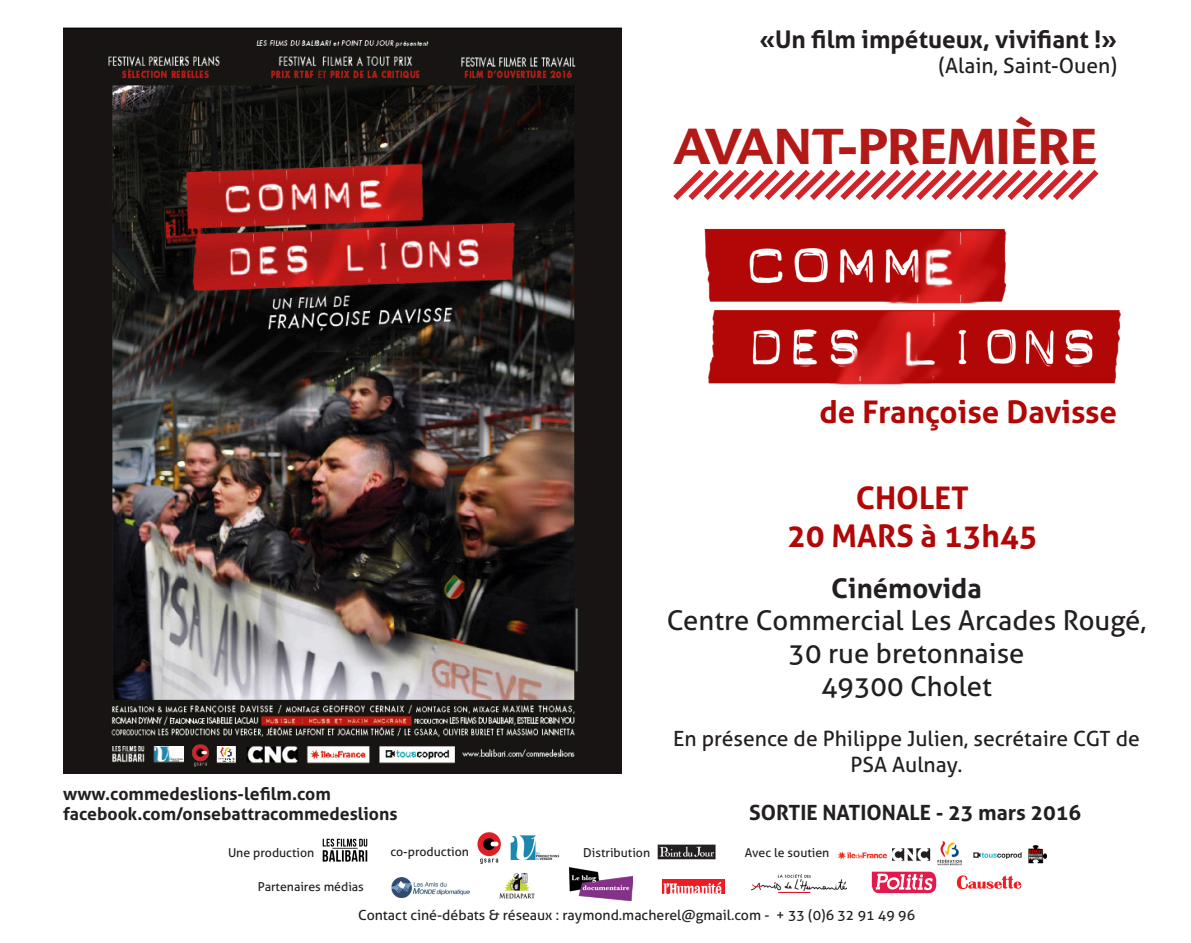
<style>
.page{position:relative;width:1191px;height:943px;background:#fff}
.page>*{position:absolute;margin:0;border:0;box-sizing:border-box;transform-origin:0 0}
.t1{font:700 49px "Advert";color:#b21917}
.t2{font:700 31.15px "Aller";color:#b20707}
.t3{font:27.3px "Aller";color:#231f20}
.t4{font:700 27.3px "Aller";color:#231f20}
.t5{font:700 24.32px "Aller";color:#231f20}
.t6{font:21px/25.2px "Aller";color:#231f20;text-align:center}
.t7{font:700 21px "Aller";color:#231f20}
.t8{font:700 17.5px "Aller";color:#231f20}
.t9{font:14px "Aller";color:#231f20}
.t10{font:12.25px "Aller";color:#231f20}
</style>
<div class="page">
<img style="left:477px;top:832px;width:24px;height:33px">
<img style="left:63px;top:28px;width:558px;height:745px">
<img style="left:322px;top:838px;width:46px;height:24px">
<img style="left:510px;top:835px;width:50px;height:26px">
<img style="left:937px;top:841px;width:25px;height:25px">
<img style="left:1028px;top:845px;width:18px;height:19px">
<img style="left:892px;top:848px;width:38px;height:14px">
<img style="left:838px;top:851px;width:50px;height:9px">
<img style="left:973px;top:852px;width:49px;height:7px">
<img style="left:657px;top:844px;width:58px;height:15px">
<img style="left:704px;top:228px;width:417px;height:157px">
<svg style="left:673px;top:169px;width:426px;height:31px"></svg>
<img style="left:392px;top:877px;width:78px;height:20px">
<img style="left:570px;top:868px;width:62px;height:32px">
<img style="left:662px;top:879px;width:62px;height:14px">
<img style="left:752px;top:874px;width:95px;height:18px">
<img style="left:499px;top:872px;width:36px;height:27px">
<svg style="left:872px;top:871px;width:64px;height:22px"></svg>
<svg style="left:957px;top:875px;width:64px;height:14px"></svg>
<p class="t5" style="left:759px;top:24px;width:359px">«Un film impétueux, vivifiant !»</p>
<p class="t6" style="left:938px;top:53px;width:180px">(Alain, Saint-Ouen)</p>
<h1 class="t1" style="left:673px;top:116px;width:426px">AVANT-PREMIÈRE</h1>
<h2 class="t2" style="left:819px;top:392px;width:299px">de Françoise Davisse</h2>
<p class="t2" style="left:855px;top:479px;width:115px">CHOLET</p>
<p class="t2" style="left:787px;top:516px;width:252px">20 MARS à 13h45</p>
<p class="t4" style="left:831px;top:571px;width:152px">Cinémovida</p>
<p class="t3" style="left:666px;top:604px;width:481px">Centre Commercial Les Arcades Rougé,</p>
<p class="t3" style="left:788px;top:636px;width:237px">30 rue bretonnaise</p>
<p class="t3" style="left:821px;top:669px;width:172px">49300 Cholet</p>
<p class="t6" style="left:673px;top:726px;width:468px">En présence de Philippe Julien, secrétaire CGT de<br>PSA Aulnay.</p>
<p class="t8" style="left:63px;top:782px;width:269px">www.commedeslions-lefilm.com</p>
<p class="t8" style="left:63px;top:802px;width:336px">facebook.com/onsebattracommedeslions</p>
<p class="t10" style="left:228px;top:844px;width:88px">Une production</p>
<p class="t10" style="left:390px;top:844px;width:80px">co-production</p>
<p class="t10" style="left:583px;top:844px;width:68px">Distribution</p>
<p class="t10" style="left:745px;top:845px;width:86px">Avec le soutien</p>
<p class="t7" style="left:749px;top:799px;width:334px">SORTIE NATIONALE - 23 mars 2016</p>
<p class="t10" style="left:258px;top:879px;width:107px">Partenaires médias</p>
<p class="t9" style="left:358px;top:906px;width:558px">Contact ciné-débats &amp; réseaux : raymond.macherel@gmail.com - + 33 (0)6 32 91 49 96</p>
</div>
